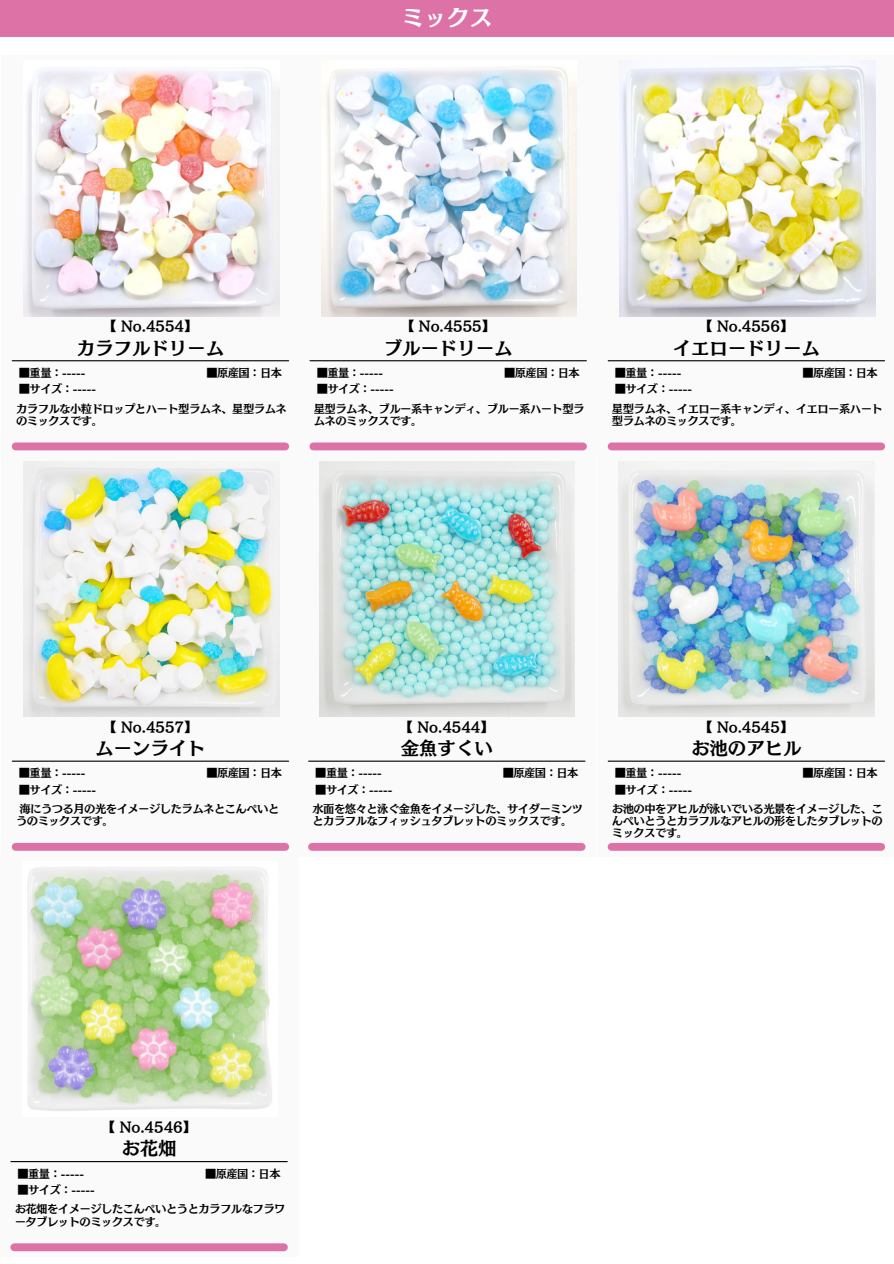
<style>
.page{position:relative;width:894px;height:1264px;background:#fff}
.page>*{position:absolute;margin:0;border:0;box-sizing:border-box;transform-origin:0 0}
.t1{font:22.95px "Canva Mode Min A Std B";color:#fff}
.t2{font:18.45px "Canva Mode Min A Std B";color:#000}
.t3{font:13.5px "Canva Mode Min A Std B";letter-spacing:-.005em;color:#000}
.t4{font:11.25px/12.3px "Canva Mode Min A Std B";letter-spacing:-.045em;color:#000}
</style>
<div class="page">
<div style="left:1px;top:55px;width:298px;height:401px;background:#fafafa"></div>
<img style="left:24px;top:70px;width:255px;height:246px">
<div style="left:16px;top:442px;width:269px;height:8px;background:#dd72a6"></div>
<hr style="left:12px;top:360px;width:276px;height:1px;background:#000">
<div style="left:299px;top:55px;width:298px;height:401px;background:#fafafa"></div>
<img style="left:321px;top:67px;width:255px;height:249px">
<div style="left:313px;top:442px;width:269px;height:8px;background:#dd72a6"></div>
<hr style="left:310px;top:360px;width:276px;height:1px;background:#000">
<div style="left:0;top:856px;width:298px;height:400px;background:#fafafa"></div>
<img style="left:27px;top:868px;width:245px;height:243px">
<div style="left:14px;top:1243px;width:270px;height:8px;background:#dd72a6"></div>
<hr style="left:11px;top:1160px;width:276px;height:2px;background:#000">
<div style="left:597px;top:55px;width:296px;height:401px;background:#fafafa"></div>
<img style="left:619px;top:66px;width:256px;height:250px">
<div style="left:611px;top:442px;width:269px;height:8px;background:#dd72a6"></div>
<hr style="left:608px;top:360px;width:276px;height:1px;background:#000">
<div style="left:0;top:0;width:893px;height:36px;background:#dd72a6"></div>
<div style="left:1px;top:456px;width:298px;height:400px;background:#fafafa"></div>
<img style="left:24px;top:461px;width:255px;height:255px">
<div style="left:16px;top:843px;width:269px;height:7px;background:#dd72a6"></div>
<hr style="left:12px;top:760px;width:276px;height:1px;background:#000">
<div style="left:297px;top:456px;width:298px;height:400px;background:#fafafa"></div>
<img style="left:319px;top:461px;width:255px;height:255px">
<div style="left:312px;top:843px;width:269px;height:7px;background:#dd72a6"></div>
<hr style="left:308px;top:760px;width:277px;height:1px;background:#000">
<div style="left:597px;top:456px;width:296px;height:400px;background:#fafafa"></div>
<img style="left:618px;top:461px;width:256px;height:255px">
<div style="left:611px;top:843px;width:269px;height:7px;background:#dd72a6"></div>
<hr style="left:608px;top:760px;width:276px;height:1px;background:#000">
<p class="t1" style="left:401px;top:5px;width:93px">ミックス</p>
<p class="t3" style="left:103px;top:319px;width:96px">【 No.4554】</p>
<h3 class="t3" style="left:401px;top:319px;width:96px">【 No.4555】</h3>
<p class="t3" style="left:699px;top:319px;width:96px">【 No.4556】</p>
<h1 class="t2" style="left:77px;top:338px;width:149px">カラフルドリーム</h1>
<p class="t2" style="left:383px;top:338px;width:130px">ブルードリーム</p>
<p class="t2" style="left:672px;top:338px;width:149px">イエロードリーム</p>
<h3 class="t4" style="left:19px;top:366px;width:68px">■重量：-----</h3>
<h2 class="t4" style="left:206px;top:366px;width:77px">■原産国：日本</h2>
<p class="t4" style="left:19px;top:383px;width:79px">■サイズ：-----</p>
<p class="t4" style="left:316px;top:366px;width:68px">■重量：-----</p>
<p class="t4" style="left:504px;top:366px;width:77px">■原産国：日本</p>
<p class="t4" style="left:316px;top:383px;width:79px">■サイズ：-----</p>
<h3 class="t4" style="left:614px;top:366px;width:68px">■重量：-----</h3>
<h2 class="t4" style="left:802px;top:366px;width:77px">■原産国：日本</h2>
<p class="t4" style="left:614px;top:383px;width:79px">■サイズ：-----</p>
<p class="t4" style="left:16px;top:402px;width:272px">カラフルな小粒ドロップとハート型ラムネ、星型ラムネのミックスです。</p>
<p class="t4" style="left:314px;top:402px;width:272px">星型ラムネ、ブルー系キャンディ、ブルー系ハート型ラムネのミックスです。</p>
<p class="t4" style="left:611px;top:402px;width:272px">星型ラムネ、イエロー系キャンディ、イエロー系ハート型ラムネのミックスです。</p>
<h2 class="t3" style="left:103px;top:720px;width:96px">【 No.4557】</h2>
<p class="t3" style="left:399px;top:720px;width:96px">【 No.4544】</p>
<p class="t3" style="left:699px;top:720px;width:96px">【 No.4545】</p>
<p class="t2" style="left:95px;top:738px;width:112px">ムーンライト</p>
<p class="t2" style="left:400px;top:738px;width:94px">金魚すくい</p>
<p class="t2" style="left:691px;top:738px;width:112px">お池のアヒル</p>
<p class="t4" style="left:19px;top:767px;width:68px">■重量：-----</p>
<p class="t4" style="left:206px;top:767px;width:77px">■原産国：日本</p>
<h3 class="t4" style="left:19px;top:783px;width:79px">■サイズ：-----</h3>
<p class="t4" style="left:315px;top:767px;width:68px">■重量：-----</p>
<p class="t4" style="left:502px;top:767px;width:77px">■原産国：日本</p>
<p class="t4" style="left:315px;top:783px;width:79px">■サイズ：-----</p>
<h2 class="t4" style="left:614px;top:767px;width:68px">■重量：-----</h2>
<p class="t4" style="left:802px;top:767px;width:77px">■原産国：日本</p>
<p class="t4" style="left:614px;top:783px;width:79px">■サイズ：-----</p>
<p class="t4" style="left:16px;top:802px;width:265px">海にうつる月の光をイメージしたラムネとこんぺいとうのミックスです。</p>
<p class="t4" style="left:312px;top:802px;width:272px">水面を悠々と泳ぐ金魚をイメージした、サイダーミンツとカラフルなフィッシュタブレットのミックスです。</p>
<h3 class="t4" style="left:611px;top:802px;width:272px;text-align:justify">お池の中をアヒルが泳いでいる光景をイメージした、こんぺいとうとカラフルなアヒルの形をしたタブレットのミックスです。</h3>
<p class="t3" style="left:102px;top:1120px;width:96px">【 No.4546】</p>
<h2 class="t2" style="left:121px;top:1139px;width:57px">お花畑</h2>
<p class="t4" style="left:18px;top:1167px;width:68px">■重量：-----</p>
<p class="t4" style="left:205px;top:1167px;width:77px">■原産国：日本</p>
<p class="t4" style="left:18px;top:1183px;width:79px">■サイズ：-----</p>
<p class="t4" style="left:15px;top:1202px;width:272px">お花畑をイメージしたこんぺいとうとカラフルなフラワータブレットのミックスです。</p>
</div>
